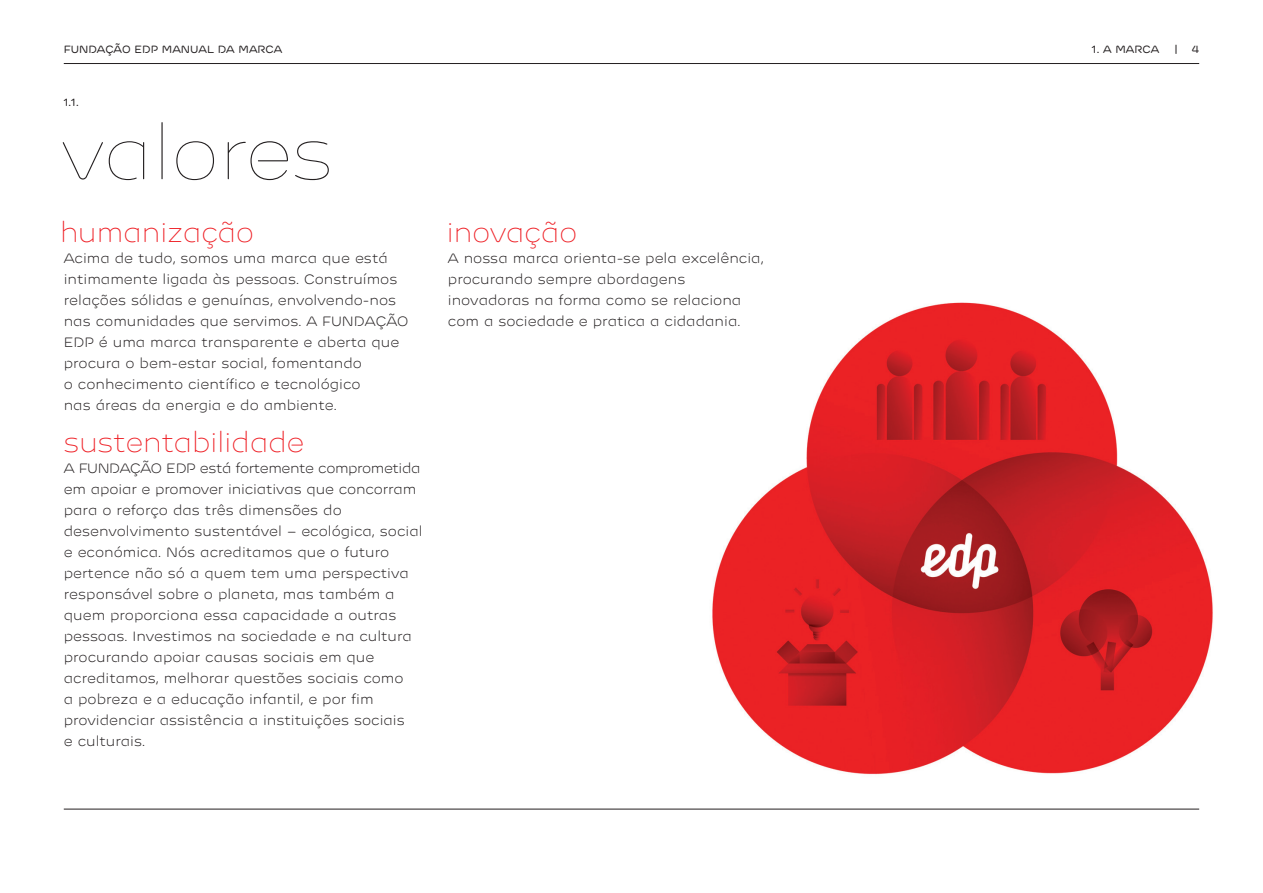
<style>
.page{position:relative;width:1263px;height:893px;background:#fff}
.page>*{position:absolute;margin:0;border:0;box-sizing:border-box;transform-origin:0 0}
.t1{font:72px "EDP Preon Hair";letter-spacing:-.02em;color:#231f20}
.t2{font:100 27px "EDP Preon";letter-spacing:-.02em;color:#ee1d23}
.t3{font:300 13.5px/21px "EDP Preon";color:#231f20}
.t4{font:10.5px "EDP Preon";color:#231f20}
</style>
<div class="page">
<hr style="left:64px;top:63px;width:1135px;height:1px;background:#231f20">
<hr style="left:64px;top:809px;width:1135px;height:1px;background:#231f20">
<img style="left:712px;top:302px;width:501px;height:473px">
<p class="t4" style="left:64px;top:42px;width:220px">FUNDAÇÃO EDP MANUAL DA MARCA</p>
<p class="t4" style="left:1192px;top:42px;width:9px">4</p>
<p class="t4" style="left:1092px;top:42px;width:69px">1. A MARCA</p>
<p class="t4" style="left:1174px;top:42px;width:5px">|</p>
<p class="t4" style="left:64px;top:94px;width:17px">1.1.</p>
<h1 class="t1" style="left:61px;top:104px;width:275px">valores</h1>
<h2 class="t2" style="left:60px;top:214px;width:196px">humanização</h2>
<h2 class="t2" style="left:446px;top:214px;width:132px">inovação</h2>
<p class="t3" style="left:64px;top:247px;width:346px">Acima de tudo, somos uma marca que está intimamente ligada às pessoas. Construímos relações sólidas e genuínas, envolvendo-nos nas comunidades que servimos. A FUNDAÇÃO EDP é uma marca transparente e aberta que procura o bem-estar social, fomentando<br>o conhecimento científico e tecnológico<br>nas áreas da energia e do ambiente.</p>
<h2 class="t2" style="left:63px;top:424px;width:243px">sustentabilidade</h2>
<p class="t3" style="left:64px;top:457px;width:360px">A FUNDAÇÃO EDP está fortemente comprometida em apoiar e promover iniciativas que concorram para o reforço das três dimensões do desenvolvimento sustentável – ecológica, social e económica. Nós acreditamos que o futuro pertence não só a quem tem uma perspectiva responsável sobre o planeta, mas também a quem proporciona essa capacidade a outras pessoas. Investimos na sociedade e na cultura procurando apoiar causas sociais em que acreditamos, melhorar questões sociais como<br>a pobreza e a educação infantil, e por fim providenciar assistência a instituições sociais<br>e culturais.</p>
<p class="t3" style="left:448px;top:247px;width:317px">A nossa marca orienta-se pela excelência, procurando sempre abordagens inovadoras na forma como se relaciona com a sociedade e pratica a cidadania.</p>
</div>
